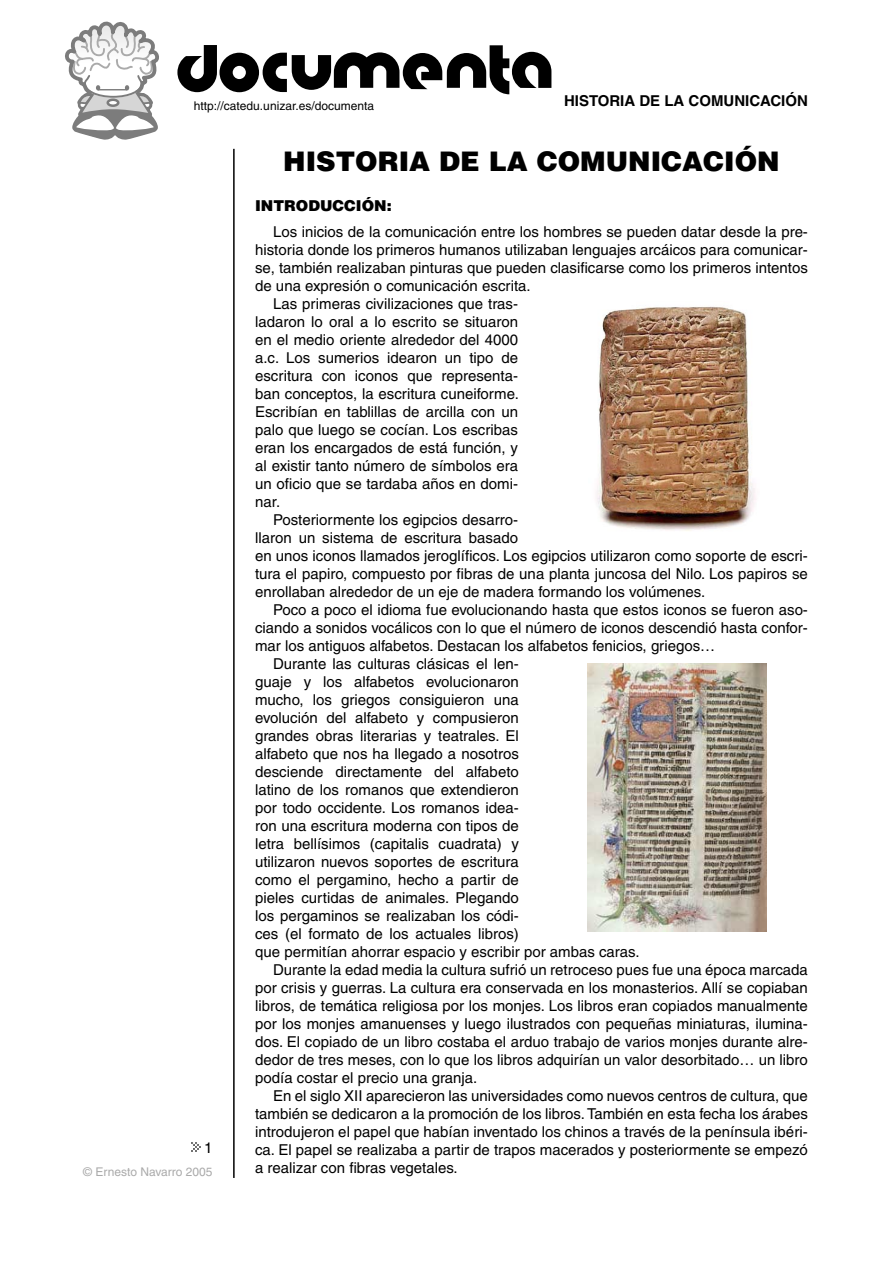
<style>
.page{position:relative;width:893px;height:1263px;background:#fff}
.page>*{position:absolute;margin:0;border:0;box-sizing:border-box;transform-origin:0 0}
.Titular{font:900 27px "Helvetica";color:#000}
.texto_corrido{font:15px/18px "Helvetica";color:#000;text-align:justify}
.t1{font:700 15px "Helvetica";color:#000}
.subtitulos{font:900 15px "Helvetica";color:#000}
.t2{font:12px "Helvetica";color:#000}
.t3{font:12px "Helvetica";color:#aaa}
</style>
<div class="page">
<hr style="left:233px;top:149px;width:2px;height:1029px;background:#000">
<svg style="left:65px;top:21px;width:94px;height:119px"></svg>
<svg style="left:191px;top:1142px;width:9px;height:9px"></svg>
<svg style="left:177px;top:45px;width:374px;height:49px"></svg>
<img style="left:597px;top:306px;width:159px;height:225px">
<img style="left:588px;top:663px;width:178px;height:268px">
<p class="t2" style="left:194px;top:99px;width:182px">http://catedu.unizar.es/documenta</p>
<p class="t1" style="left:564px;top:92px;width:245px">HISTORIA DE LA COMUNICACIÓN</p>
<p class="texto_corrido" style="left:204px;top:1138px;width:10px">1</p>
<p class="t3" style="left:83px;top:1165px;width:131px">© Ernesto Navarro 2005</p>
<p class="Titular" style="left:283px;top:143px;width:498px">HISTORIA DE LA COMUNICACIÓN</p>
<p class="subtitulos" style="left:255px;top:196px;width:138px">INTRODUCCIÓN:</p>
<p class="texto_corrido" style="left:255px;top:222px;width:554px;text-indent:18px">Los inicios de la comunicación entre los hombres se pueden datar desde la pre&shy;historia donde los primeros humanos utilizaban lenguajes arcáicos para comunicar&shy;se, también realizaban pinturas que pueden clasificarse como los primeros intentos de una expresión o comunicación escrita.</p>
<p class="texto_corrido" style="left:255px;top:294px;width:265px;text-indent:18px">Las primeras civilizaciones que tras&shy;ladaron lo oral a lo escrito se situaron en el medio oriente alrededor del 4000 a.c. Los sumerios idearon un tipo de escritura con iconos que representa&shy;ban conceptos, la escritura cuneiforme.<br>Escribían en tablillas de arcilla con un palo que luego se cocían. Los escribas eran los encargados de está función, y al existir tanto número de símbolos era un oficio que se tardaba años en domi&shy;nar.</p>
<p class="texto_corrido" style="left:255px;top:510px;width:554px;text-align:left;text-indent:18px">Posteriormente los egipcios desarro-<br>llaron un sistema de escritura basado<br>en unos iconos llamados jeroglíficos. Los egipcios utilizaron como soporte de escri&shy;tura el papiro, compuesto por fibras de una planta juncosa del Nilo. Los papiros se enrollaban alrededor de un eje de madera formando los volúmenes.</p>
<p class="texto_corrido" style="left:255px;top:600px;width:554px;text-indent:18px">Poco a poco el idioma fue evolucionando hasta que estos iconos se fueron aso&shy;ciando a sonidos vocálicos con lo que el número de iconos descendió hasta confor&shy;mar los antiguos alfabetos. Destacan los alfabetos fenicios, griegos…</p>
<p class="texto_corrido" style="left:255px;top:654px;width:386px;text-align:left;text-indent:18px">Durante las culturas clásicas el len-<br>guaje y los alfabetos evolucionaron<br>mucho, los griegos consiguieron una<br>evolución del alfabeto y compusieron<br>grandes obras literarias y teatrales. El<br>alfabeto que nos ha llegado a nosotros<br>desciende directamente del alfabeto<br>latino de los romanos que extendieron<br>por todo occidente. Los romanos idea-<br>ron una escritura moderna con tipos de<br>letra bellísimos (capitalis cuadrata) y<br>utilizaron nuevos soportes de escritura<br>como el pergamino, hecho a partir de<br>pieles curtidas de animales. Plegando<br>los pergaminos se realizaban los códi-<br>ces (el formato de los actuales libros)<br>que permitían ahorrar espacio y escribir por ambas caras.</p>
<p class="texto_corrido" style="left:255px;top:960px;width:554px;text-indent:18px">Durante la edad media la cultura sufrió un retroceso pues fue una época marcada por crisis y guerras. La cultura era conservada en los monasterios. Allí se copiaban libros, de temática religiosa por los monjes. Los libros eran copiados manualmente por los monjes amanuenses y luego ilustrados con pequeñas miniaturas, ilumina&shy;dos. El copiado de un libro costaba el arduo trabajo de varios monjes durante alre&shy;dedor de tres meses, con lo que los libros adquirían un valor desorbitado… un libro podía costar el precio una granja.</p>
<p class="texto_corrido" style="left:255px;top:1086px;width:554px;text-indent:18px">En el siglo XII aparecieron las universidades como nuevos centros de cultura, que también se dedicaron a la promoción de los libros. También en esta fecha los árabes introdujeron el papel que habían inventado los chinos a través de la península ibéri&shy;ca. El papel se realizaba a partir de trapos macerados y posteriormente se empezó a realizar con fibras vegetales.</p>
</div>
